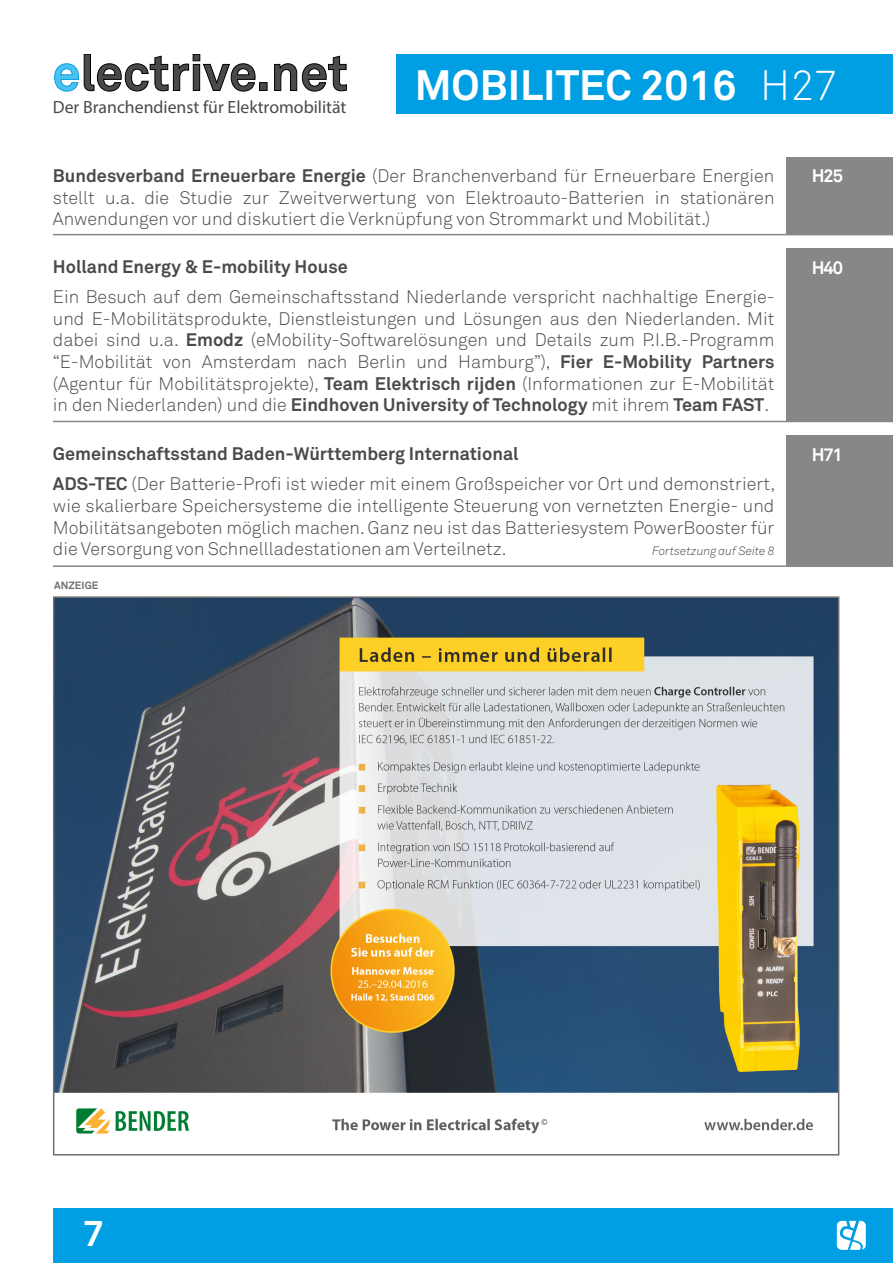
<style>
.page{position:relative;width:893px;height:1263px;background:#fff}
.page>*{position:absolute;margin:0;border:0;box-sizing:border-box;transform-origin:0 0}
.t1{font:700 42px "Akkurat";color:#fff}
.t2{font:700 36px "Akkurat";color:#fff}
.t3{font:300 18px/21.6px "Akkurat";color:#4a4a49;text-align:justify}
.t4{font:700 18px "Akkurat";color:#4a4a49}
.t5{font:700 18px "Akkurat";letter-spacing:-.06em;color:#fff}
.t6{font:17.7px "Myriad Pro";color:#4a4a49}
.t7{font:italic 300 12px "Akkurat";color:#4a4a49}
.t8{font:700 10.5px "Akkurat";color:#706f6f}
.s1{font-weight:300}
.s2{font-weight:700}
</style>
<div class="page">
<div style="left:397px;top:54px;width:496px;height:60px;background:#009fe3"></div>
<svg style="left:54px;top:54px;width:293px;height:38px"></svg>
<img style="left:56px;top:599px;width:780px;height:535px">
<div style="left:787px;top:157px;width:106px;height:78px;background:#878787"></div>
<hr style="left:53px;top:234px;width:840px;height:1px;background:#878787">
<div style="left:787px;top:248px;width:106px;height:173px;background:#878787"></div>
<hr style="left:53px;top:421px;width:840px;height:1px;background:#878787">
<div style="left:787px;top:436px;width:106px;height:131px;background:#878787"></div>
<hr style="left:53px;top:565px;width:840px;height:2px;background:#878787">
<div style="left:53px;top:1208px;width:839px;height:55px;background:#009fe3"></div>
<svg style="left:837px;top:1221px;width:29px;height:29px"></svg>
<p class="t6" style="left:53px;top:96px;width:295px">Der Branchendienst für Elektromobilität</p>
<h1 class="t1" style="left:415px;top:58px;width:425px">MOBILITEC 2016 <span class="s1">H27</span></h1>
<p class="t3" style="left:53px;top:165px;width:723px"><span class="s2">Bundesverband Erneuerbare Energie</span> (Der Branchenverband für Erneuerbare Energien</p>
<p class="t5" style="left:812px;top:165px;width:33px">H25</p>
<p class="t3" style="left:53px;top:186px;width:723px">stellt u.a. die Studie zur Zweitverwertung von Elektroauto-Batterien in stationären<br>Anwendungen vor und diskutiert die Verknüpfung von Strommarkt und Mobilität.)</p>
<p class="t4" style="left:53px;top:256px;width:296px">Holland Energy &amp; E-mobility House</p>
<p class="t5" style="left:812px;top:256px;width:33px">H40</p>
<p class="t3" style="left:53px;top:286px;width:723px">Ein Besuch auf dem Gemeinschaftsstand Niederlande verspricht nachhaltige Energie&shy;und E-Mobilitätsprodukte, Dienstleistungen und Lösungen aus den Niederlanden. Mit dabei sind u.a. <span class="s2">Emodz</span> (eMobility-Softwarelösungen und Details zum P.I.B.-Programm “E-Mobilität von Amsterdam nach Berlin und Hamburg”), <span class="s2">Fier E-Mobility Partners </span>(Agentur für Mobilitätsprojekte), <span class="s2">Team Elektrisch rijden</span> (Informationen zur E-Mobilität in den Niederlanden) und die <span class="s2">Eindhoven University of Technology</span> mit ihrem <span class="s2">Team FAST</span>.</p>
<p class="t4" style="left:53px;top:443px;width:467px">Gemeinschaftsstand Baden-Württemberg International</p>
<p class="t5" style="left:812px;top:443px;width:33px">H71</p>
<p class="t3" style="left:53px;top:473px;width:724px"><span class="s2">ADS-TEC</span> (Der Batterie-Profi ist wieder mit einem Großspeicher vor Ort und demonstriert, wie skalierbare Speichersysteme die intelligente Steuerung von vernetzten Energie- und Mobilitätsangeboten möglich machen. Ganz neu ist das Batteriesystem PowerBooster für die Versorgung von Schnellladestationen am Verteilnetz.</p>
<p class="t7" style="left:652px;top:543px;width:124px">Fortsetzung auf Seite 8</p>
<p class="t8" style="left:54px;top:579px;width:46px">ANZEIGE</p>
<h2 class="t2" style="left:83px;top:1211px;width:22px">7</h2>
</div>
